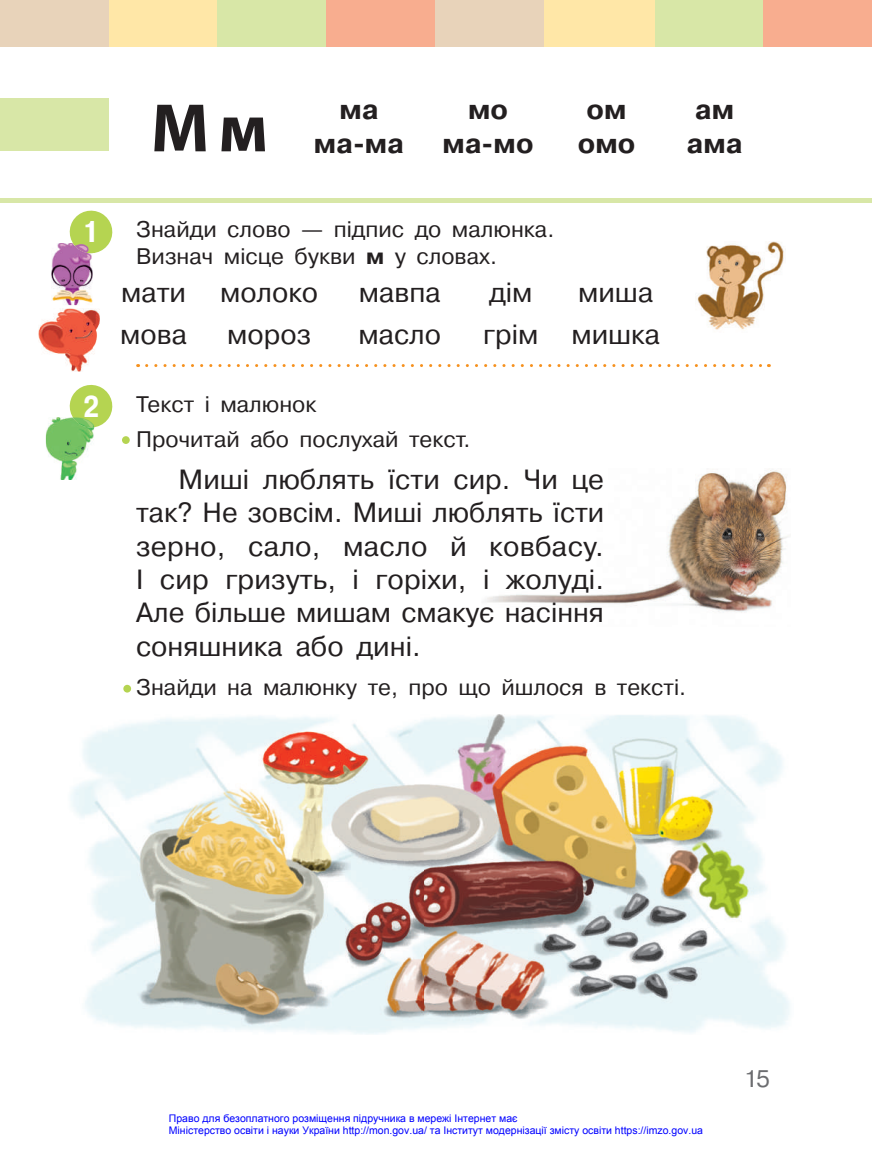
<style>
.page{position:relative;width:872px;height:1149px;background:#fff}
.page>*{position:absolute;margin:0;border:0;box-sizing:border-box;transform-origin:0 0}
.t1{font:700 69px "Myriad Pro";color:#231f20}
.t2{font:700 30px "Pragmatica Cond C";color:#fff}
.t3{font:27.75px/33.3px "Pragmatica C";color:#231f20;text-align:justify}
.t4{font:700 27.75px "Pragmatica C";color:#231f20}
.t5{font:24px "Pragmatica C";color:#6c6d70}
.t6{font:22.5px/27px "Pragmatica C";color:#231f20}
.t7{font:10.5px/12.6px "Arial";color:#00f}
.s1{font-weight:700}
</style>
<div class="page">
<div style="left:109px;top:0;width:108px;height:47px;background:#ffe7a7"></div>
<div style="left:217px;top:0;width:109px;height:47px;background:#d8e7a7"></div>
<div style="left:654px;top:0;width:109px;height:47px;background:#d8e7a7"></div>
<div style="left:326px;top:0;width:109px;height:47px;background:#f8ad8f"></div>
<div style="left:763px;top:0;width:109px;height:47px;background:#f8ad8f"></div>
<div style="left:0;top:0;width:109px;height:47px;background:#e8d3ba"></div>
<div style="left:435px;top:0;width:109px;height:47px;background:#e8d3ba"></div>
<div style="left:544px;top:0;width:110px;height:47px;background:#ffe7a7"></div>
<img style="left:485px;top:470px;width:303px;height:143px">
<div style="left:0;top:98px;width:108px;height:52px;background:#d8e7a7"></div>
<svg style="left:147px;top:364px;width:622px;height:3px"></svg>
<svg style="left:69px;top:210px;width:44px;height:43px"></svg>
<img style="left:51px;top:243px;width:42px;height:62px">
<img style="left:73px;top:243px;width:20px;height:10px">
<img style="left:38px;top:308px;width:62px;height:64px">
<img style="left:94px;top:324px;width:6px;height:25px">
<svg style="left:69px;top:384px;width:44px;height:44px"></svg>
<img style="left:46px;top:417px;width:48px;height:63px">
<img style="left:73px;top:417px;width:21px;height:10px">
<div style="left:122px;top:436px;width:8px;height:8px;background:#b5d451;border-radius:50%"></div>
<div style="left:123px;top:684px;width:8px;height:8px;background:#b5d451;border-radius:50%"></div>
<hr style="left:0;top:198px;width:872px;height:4px;background:#d8e7a7">
<img style="left:697px;top:241px;width:87px;height:89px">
<img style="left:71px;top:714px;width:719px;height:319px">
<h1 class="t1" style="left:151px;top:83px;width:119px">М м</h1>
<p class="t4" style="left:339px;top:94px;width:41px">ма</p>
<p class="t4" style="left:468px;top:94px;width:41px">мо</p>
<p class="t4" style="left:586px;top:94px;width:41px">ом</p>
<p class="t4" style="left:695px;top:94px;width:41px">ам</p>
<p class="t4" style="left:314px;top:128px;width:92px">ма-ма</p>
<p class="t4" style="left:442px;top:128px;width:92px">ма-мо</p>
<p class="t4" style="left:578px;top:128px;width:59px">омо</p>
<p class="t4" style="left:686px;top:128px;width:57px">ама</p>
<p class="t2" style="left:83px;top:215px;width:19px">1</p>
<p class="t2" style="left:83px;top:389px;width:17px">2</p>
<p class="t6" style="left:136px;top:216px;width:420px">Знайди слово — підпис до малюнка.<br>Визнач місце букви <span class="s1">м</span> у словах.</p>
<p class="t3" style="left:121px;top:276px;width:199px">мати молоко</p>
<p class="t3" style="left:359px;top:276px;width:83px">мавпа</p>
<p class="t3" style="left:489px;top:276px;width:45px">дім</p>
<p class="t3" style="left:578px;top:276px;width:77px">миша</p>
<p class="t3" style="left:120px;top:317px;width:68px">мова</p>
<p class="t3" style="left:227px;top:317px;width:85px">мороз</p>
<p class="t3" style="left:358px;top:317px;width:84px">масло</p>
<p class="t3" style="left:483px;top:317px;width:179px">грім мишка</p>
<p class="t6" style="left:136px;top:386px;width:336px;line-height:35.5px">Текст і малюнок<br>Прочитай або послухай текст.</p>
<p class="t3" style="left:136px;top:463px;width:469px;text-indent:43px">Миші люб лять їсти сир. Чи це так? Не зовсім. Миші люблять їсти зерно, сало, масло й ковбасу.<br>І сир гризуть, і горіхи, і жолуді.<br>Але більше мишам смакує насіння соняшника або дині.</p>
<p class="t6" style="left:136px;top:674px;width:551px">Знайди на малюнку те, про що йшлося в тексті.</p>
<p class="t7" style="left:169px;top:1111px;width:535px">Право для безоплатного розміщення підручника в мережі Інтернет має<br>Міністерство освіти і науки України http://mon.gov.ua/ та Інститут модернізації змісту освіти https://imzo.gov.ua</p>
<p class="t5" style="left:743px;top:1064px;width:28px">15</p>
</div>
